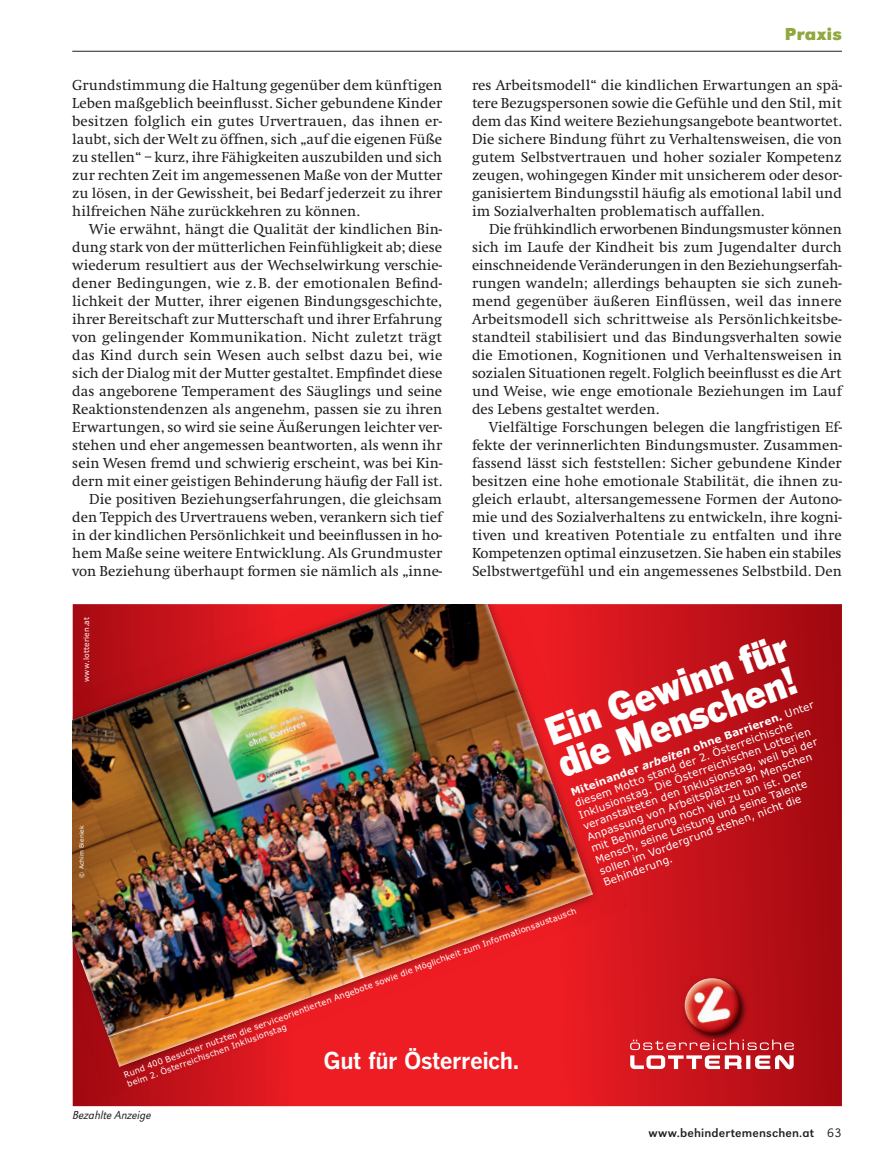
<style>
.page{position:relative;width:893px;height:1170px;background:#fff}
.page>*{position:absolute;margin:0;border:0;box-sizing:border-box;transform-origin:0 0}
.t1{font:900 37.65px/34.5px "Benton Gothic";color:#fff}
.t2{font:700 23.1px "Benton Gothic";letter-spacing:-.025em;color:#fff}
.t3{font:700 18px "URW Grotesk T";letter-spacing:.015em;color:#90a83d}
.t4{font:15px/18px "Swift";color:#231f20;text-align:justify}
.t5{font:12.75px "URW Grotesk T";letter-spacing:.01em;color:#231f20}
.t6{font:12px "URW Grotesk T Ligh Narr Obli";color:#231f20}
.t7{font:10.5px/12px "Verdanski";color:#fff}
.t8{font:8.25px/9.9px "Verdanski";color:#fff}
.t9{font:7.5px "Verdanski";letter-spacing:.02em;color:#fff}
.t10{font:6px "Verdanski";letter-spacing:.02em;color:#fff}
.s1{font-weight:700}
.s2{font-family:"Verdana";font-weight:700;font-style:italic}
.s3{font-family:"URW Grotesk T Ligh Extr Wide"}
</style>
<div class="page">
<hr style="left:72px;top:51px;width:770px;height:1px;background:#231f20">
<svg style="left:73px;top:604px;width:769px;height:502px;background:#bc1018"></svg>
<img style="left:72px;top:604px;width:557px;height:493px">
<img style="left:72px;top:604px;width:522px;height:464px">
<svg style="left:630px;top:1039px;width:164px;height:10px"></svg>
<svg style="left:630px;top:1055px;width:164px;height:14px"></svg>
<img style="left:673px;top:968px;width:76px;height:76px">
<p class="t4" style="left:72px;top:76px;width:371px">Grundstimmung die Haltung gegenüber dem künftigen Leben maßgeblich beeinflusst. Sicher gebundene Kinder besitzen folglich ein gutes Urvertrauen, das ihnen er&shy;laubt, sich der Welt zu öffnen, sich „auf die eigenen Füße zu stellen“ – kurz, ihre Fähigkeiten auszubilden und sich zur rechten Zeit im angemessenen Maße von der Mutter zu lösen, in der Gewissheit, bei Bedarf jederzeit zu ihrer hilfreichen Nähe zurückkehren zu können.</p>
<p class="t4" style="left:72px;top:220px;width:372px;text-align:right">Wie erwähnt, hängt die Qualität der kindlichen Bin&shy;dung stark von der mütterlichen Feinfühligkeit ab; diese wiederum resultiert aus der Wechselwirkung verschie&shy;dener Bedingungen, wie z. B. der emotionalen Befind&shy;lichkeit der Mutter, ihrer eigenen Bindungsgeschichte, ihrer Bereitschaft zur Mutterschaft und ihrer Erfahrung von gelingender Kommunikation. Nicht zuletzt trägt das Kind durch sein Wesen auch selbst dazu bei, wie sich der Dialog mit der Mutter gestaltet. Empfindet diese das angeborene Temperament des Säuglings und seine Reaktionstendenzen als angenehm, passen sie zu ihren Erwartungen, so wird sie seine Äußerungen leichter ver&shy;stehen und eher angemessen beantworten, als wenn ihr sein Wesen fremd und schwierig erscheint, was bei Kin&shy;dern mit einer geistigen Behinderung häufig der Fall ist.<br>Die positiven Beziehungserfahrungen, die gleichsam den Teppich des Urvertrauens weben, verankern sich tief in der kindlichen Persönlichkeit und beeinflussen in ho&shy;hem Maße seine weitere Entwicklung. Als Grundmuster von Beziehung überhaupt formen sie nämlich als „inne-</p>
<p class="t9" style="left:82px;top:682px;width:67px;rotate:-90deg">www.lotterien.at</p>
<p class="t10" style="left:78px;top:877px;width:54px;rotate:-90deg">© Achim Bieniek</p>
<p class="t3" style="left:785px;top:24px;width:58px">Praxis</p>
<p class="t4" style="left:472px;top:76px;width:371px">res Arbeitsmodell“ die kindlichen Erwartungen an spä&shy;tere Bezugspersonen sowie die Gefühle und den Stil, mit dem das Kind weitere Beziehungsangebote beantwortet.<br>Die sichere Bindung führt zu Verhaltensweisen, die von gutem Selbstvertrauen und hoher sozialer Kompetenz zeugen, wohingegen Kinder mit unsicherem oder desor&shy;ganisiertem Bindungsstil häufig als emotional labil und im Sozialverhalten problematisch auffallen.</p>
<p class="t4" style="left:472px;top:220px;width:372px;text-indent:17px">Die frühkindlich erworbenen Bindungsmuster können sich im Laufe der Kindheit bis zum Jugendalter durch einschneidende Veränderungen in den Beziehungserfah&shy;rungen wandeln; allerdings behaupten sie sich zuneh&shy;mend gegenüber äußeren Einflüssen, weil das innere Arbeitsmodell sich schrittweise als Persönlichkeitsbe&shy;standteil stabilisiert und das Bindungsverhalten sowie die Emotionen, Kognitionen und Verhaltensweisen in sozialen Situationen regelt. Folglich beeinflusst es die Art und Weise, wie enge emotionale Beziehungen im Lauf des Lebens gestaltet werden.</p>
<p class="t4" style="left:472px;top:418px;width:371px;text-indent:17px">Vielfältige Forschungen belegen die langfristigen Ef&shy;fekte der verinnerlichten Bindungsmuster. Zusammen&shy;fassend lässt sich feststellen: Sicher gebundene Kinder besitzen eine hohe emotionale Stabilität, die ihnen zu&shy;gleich erlaubt, altersangemessene Formen der Autono&shy;mie und des Sozialverhaltens zu entwickeln, ihre kogni&shy;tiven und kreativen Potentiale zu entfalten und ihre Kompetenzen optimal einzusetzen. Sie haben ein stabiles Selbstwertgefühl und ein angemessenes Selbstbild. Den</p>
<h1 class="t1" style="left:541px;top:715px;width:257px;rotate:-20deg">Ein Gewinn für die Menschen!</h1>
<p class="t7" style="left:569px;top:786px;width:259px;rotate:-20deg"><span class="s1">Miteinander</span> <span class="s2">arbeiten</span> <span class="s1">ohne Barrieren.</span> Unter diesem Motto stand der 2. Österreichische Inklusionstag. Die Österreichischen Lotterien veranstalteten den Inklusionstag, weil bei der Anpassung von Arbeitsplätzen an Menschen mit Behinderung noch viel zu tun ist. Der Mensch, seine Leistung und seine Talente sollen im Vordergrund stehen, nicht die Behinderung.</p>
<p class="t8" style="left:122px;top:1069px;width:482px;rotate:-20deg">Rund 400 Besucher nutzten die serviceorientierten Angebote sowie die Möglichkeit zum Informationsaustausch beim 2. Österreichischen Inklusionstag</p>
<h2 class="t2" style="left:324px;top:1046px;width:197px">Gut für Österreich.</h2>
<p class="t6" style="left:73px;top:1108px;width:80px">Bezahlte Anzeige</p>
<p class="t5" style="left:648px;top:1125px;width:195px">www.behindertemenschen.at <span class="s3">63</span></p>
</div>
